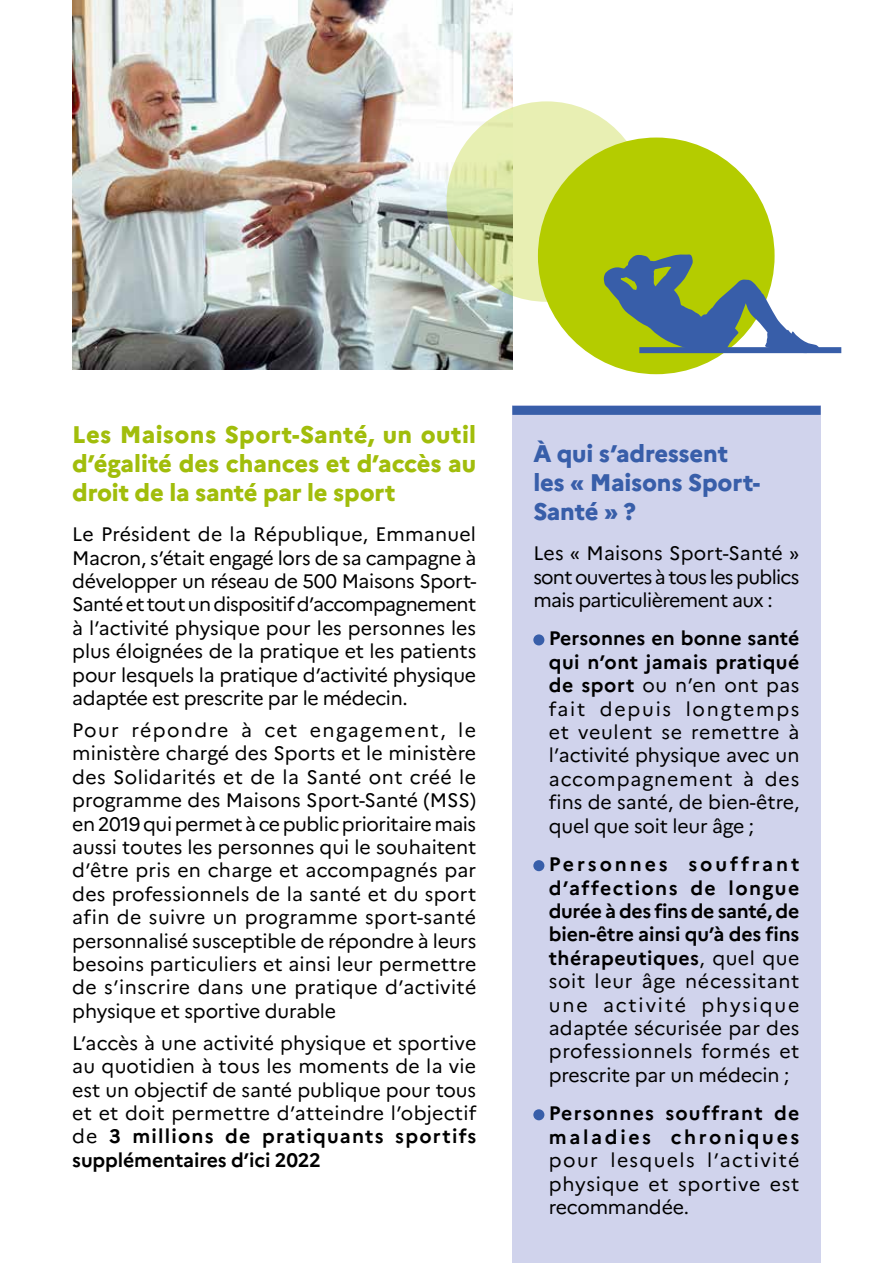
<style>
.page{position:relative;width:893px;height:1263px;background:#fff}
.page>*{position:absolute;margin:0;border:0;box-sizing:border-box;transform-origin:0 0}
.Texte_courant{font:800 24px/28.8px "Marianne";letter-spacing:-.01em;color:#a1bd0b;text-align:justify}
.Texte_courant-2{font:800 24px/28.8px "Marianne";letter-spacing:-.01em;color:#385ea9}
.Texte_courant-3{font:19.5px/23.4px "Marianne";letter-spacing:-.01em;color:#000;text-align:justify}
.s1{font-weight:700}
</style>
<div class="page">
<img style="left:72px;top:0;width:440px;height:370px">
<svg style="left:446px;top:101px;width:201px;height:201px;background:#dae3a6"></svg>
<div style="left:538px;top:138px;width:237px;height:236px;background:#b4cc00;border-radius:50%"></div>
<svg style="left:604px;top:254px;width:215px;height:93px"></svg>
<div style="left:639px;top:347px;width:202px;height:6px;background:#385ea9"></div>
<div style="left:512px;top:406px;width:309px;height:857px;background:#d0d3ec"></div>
<div style="left:533px;top:634px;width:11px;height:11px;background:#385ea9;border-radius:50%"></div>
<div style="left:533px;top:860px;width:11px;height:11px;background:#385ea9;border-radius:50%"></div>
<div style="left:533px;top:1109px;width:11px;height:11px;background:#385ea9;border-radius:50%"></div>
<div style="left:512px;top:406px;width:309px;height:9px;background:#385ea9"></div>
<p class="Texte_courant" style="left:72px;top:420px;width:405px">Les Maisons Sport-Santé, un outil d’égalité des chances et d’accès au droit de la santé par le sport</p>
<p class="Texte_courant-3" style="left:72px;top:523px;width:406px">Le Président de la République, Emmanuel Macron, s’était engagé lors de sa campagne à développer un réseau de 500 Maisons Sport-Santé et tout un dispositif d’accompagnement à l’activité physique pour les personnes les plus éloignées de la pratique et les patients pour lesquels la pratique d’activité physique adaptée est prescrite par le médecin.</p>
<p class="Texte_courant-3" style="left:72px;top:718px;width:406px">Pour répondre à cet engagement, le ministère chargé des Sports et le ministère des Solidarités et de la Santé ont créé le programme des Maisons Sport-Santé (MSS) en 2019 qui permet à ce public prioritaire mais aussi toutes les personnes qui le souhaitent d’être pris en charge et accompagnés par des professionnels de la santé et du sport afin de suivre un programme sport-santé personnalisé susceptible de répondre à leurs besoins particuliers et ainsi leur permettre de s’inscrire dans une pratique d’activité physique et sportive durable</p>
<p class="Texte_courant-3" style="left:72px;top:1031px;width:406px">L’accès à une activité physique et sportive au quotidien à tous les moments de la vie est un objectif de santé publique pour tous et et doit permettre d’atteindre l’objectif de <span class="s1">3 millions de pratiquants sportifs supplémentaires d’ici 2022</span></p>
<p class="Texte_courant-2" style="left:533px;top:439px;width:228px">À qui s’adressent les « Maisons Sport-<br>Santé » ?</p>
<p class="Texte_courant-3" style="left:533px;top:541px;width:268px">Les « Maisons Sport-Santé » sont ouvertes à tous les publics mais particulièrement aux :</p>
<p class="Texte_courant-3" style="left:549px;top:627px;width:252px"><span class="s1">Personnes en bonne santé qui n’ont jamais pratiqué de sport</span> ou n’en ont pas fait depuis longtemps et veulent se remettre à l’activité physique avec un accompagnement à des fins de santé, de bien-être, quel que soit leur âge ;</p>
<p class="Texte_courant-3" style="left:549px;top:852px;width:252px"><span class="s1">Personnes souffrant d’affections de longue durée à des fins de santé, de bien-être ainsi qu’à des fins thérapeutiques</span>, quel que soit leur âge nécessitant une activité physique adaptée sécurisée par des professionnels formés et prescrite par un médecin ;</p>
<p class="Texte_courant-3" style="left:549px;top:1102px;width:252px"><span class="s1">Personnes souffrant de maladies chroniques </span>pour lesquels l’activité physique et sportive est recommandée.</p>
</div>
